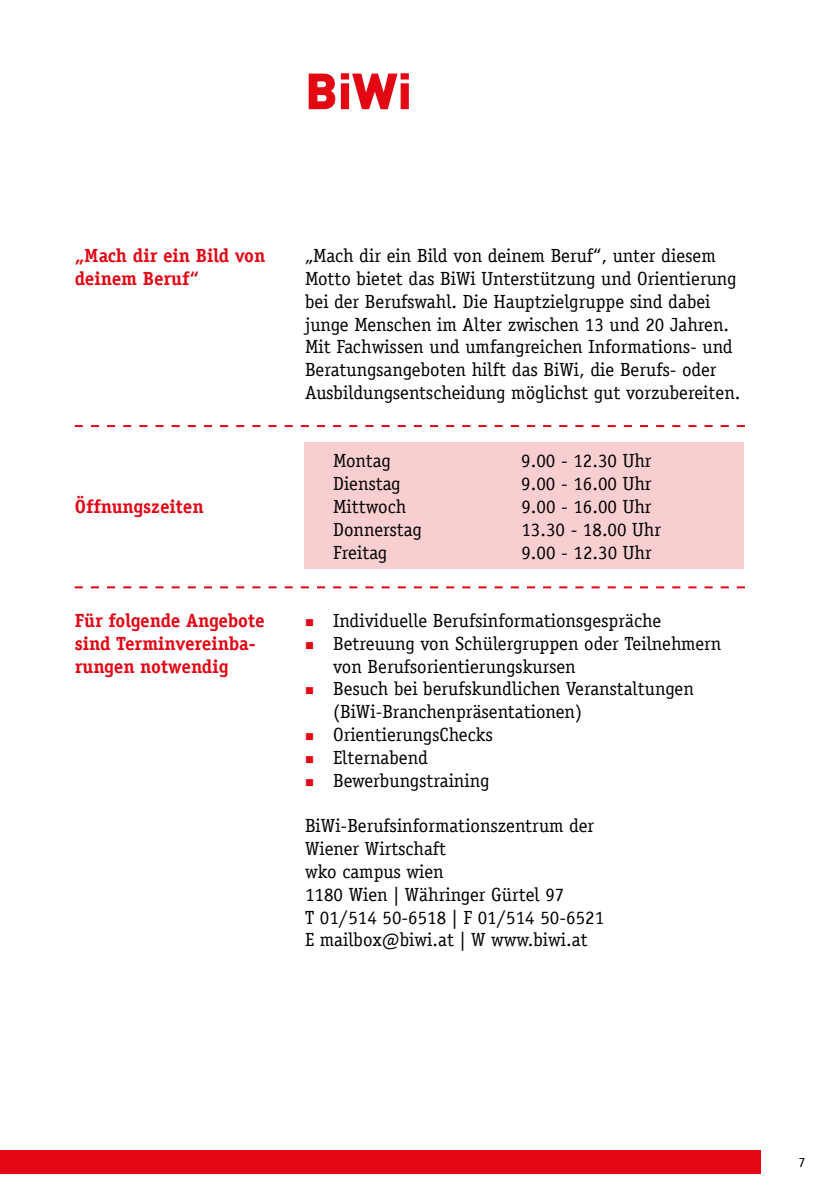
<style>
.page{position:relative;width:840px;height:1191px;background:#fff}
.page>*{position:absolute;margin:0;border:0;box-sizing:border-box;transform-origin:0 0}
.t1{font:900 50px "DIN";color:#e30613}
.t2{font:19px/22.8px "Officina Serif";color:#000}
.t3{font:700 19px/22.8px "Officina Serif";color:#e30613}
.t4{font:14px "Officina Serif";color:#000}
.s1{color:#e30613}
</style>
<div class="page">
<div style="left:0;top:1150px;width:760px;height:24px;background:#e30613"></div>
<div style="left:304px;top:442px;width:439px;height:127px;background:#f9ced0"></div>
<svg style="left:75px;top:425px;width:669px;height:2px"></svg>
<svg style="left:75px;top:586px;width:669px;height:2px"></svg>
<h1 class="t1" style="left:305px;top:58px;width:108px">BiWi</h1>
<p class="t3" style="left:75px;top:244px;width:192px">„Mach dir ein Bild von deinem Beruf“</p>
<p class="t3" style="left:75px;top:495px;width:130px">Öffnungszeiten</p>
<p class="t3" style="left:75px;top:609px;width:191px">Für folgende Angebote sind Terminvereinba&shy;rungen notwendig</p>
<p class="t2" style="left:305px;top:244px;width:437px">„Mach dir ein Bild von deinem Beruf“, unter diesem Motto bietet das BiWi Unterstützung und Orientierung bei der Berufswahl. Die Hauptzielgruppe sind dabei junge Menschen im Alter zwischen 13 und 20 Jahren.<br>Mit Fachwissen und umfangreichen Informations- und Beratungsangeboten hilft das BiWi, die Berufs- oder Ausbildungsentscheidung möglichst gut vorzubereiten.</p>
<p class="t2" style="left:333px;top:449px;width:59px">Montag</p>
<p class="t2" style="left:521px;top:449px;width:132px">9.00 - 12.30 Uhr</p>
<p class="t2" style="left:333px;top:472px;width:69px">Dienstag</p>
<p class="t2" style="left:521px;top:472px;width:132px">9.00 - 16.00 Uhr</p>
<p class="t2" style="left:333px;top:495px;width:75px">Mittwoch</p>
<p class="t2" style="left:521px;top:495px;width:132px">9.00 - 16.00 Uhr</p>
<p class="t2" style="left:333px;top:518px;width:90px">Donnerstag</p>
<p class="t2" style="left:521px;top:518px;width:141px">13.30 - 18.00 Uhr</p>
<p class="t2" style="left:333px;top:541px;width:56px">Freitag</p>
<p class="t2" style="left:521px;top:541px;width:132px">9.00 - 12.30 Uhr</p>
<p class="t2" style="left:305px;top:609px;width:357px"><span class="s1">■</span> Individuelle Berufsinformationsgespräche</p>
<p class="t2" style="left:333px;top:632px;width:389px;text-indent:-28px"><span class="s1">■</span> Betreuung von Schülergruppen oder Teilnehmern von Berufsorientierungskursen</p>
<p class="t2" style="left:333px;top:677px;width:362px;text-indent:-28px"><span class="s1">■</span> Besuch bei berufskundlichen Veranstaltungen (BiWi-Branchenpräsentationen)</p>
<p class="t2" style="left:305px;top:723px;width:189px"><span class="s1">■</span> OrientierungsChecks</p>
<p class="t2" style="left:305px;top:746px;width:124px"><span class="s1">■</span> Elternabend</p>
<p class="t2" style="left:305px;top:769px;width:186px"><span class="s1">■</span> Bewerbungstraining</p>
<p class="t2" style="left:305px;top:814px;width:300px">BiWi-Berufsinformationszentrum der<br>Wiener Wirtschaft<br>wko campus wien<br>1180 Wien | Währinger Gürtel 97<br>T 01/514 50-6518 | F 01/514 50-6521<br>E mailbox@biwi.at | W www.biwi.at</p>
<p class="t4" style="left:798px;top:1153px;width:8px">7</p>
</div>
